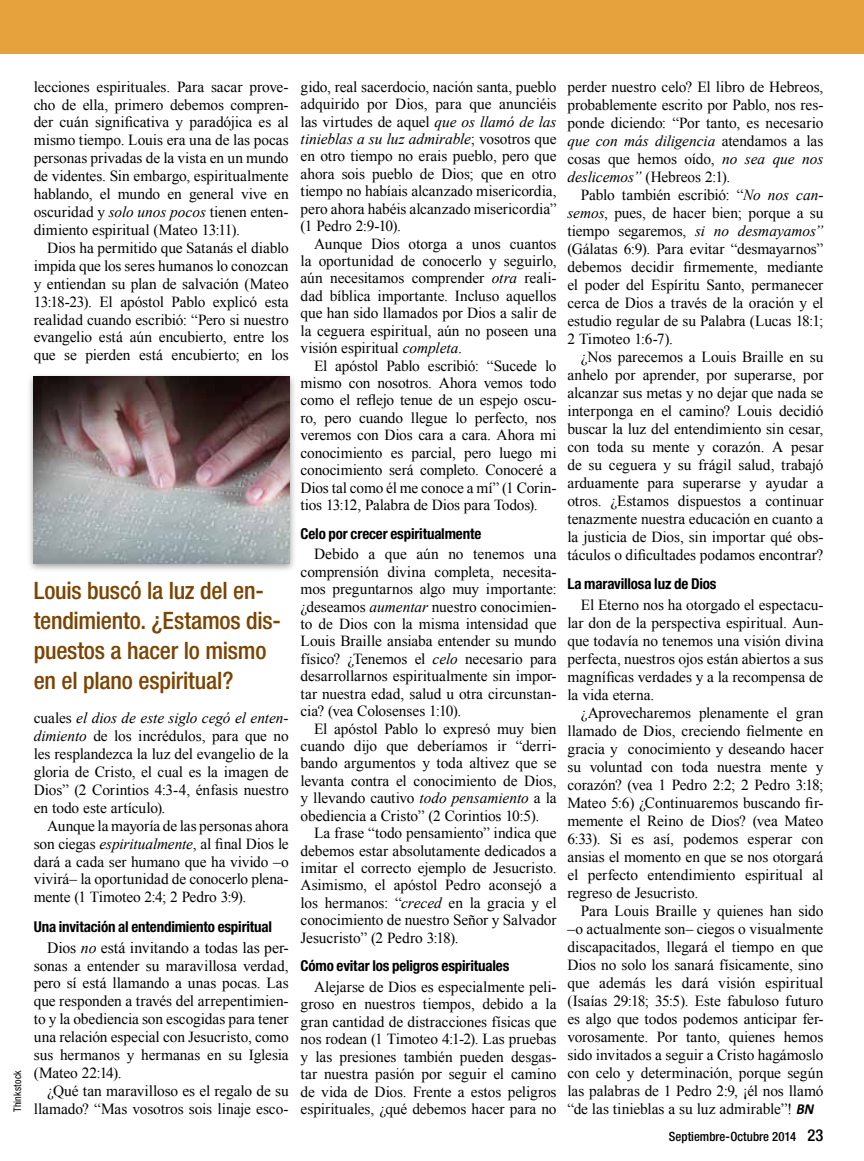
<style>
.page{position:relative;width:864px;height:1161px;background:#fff}
.page>*{position:absolute;margin:0;border:0;box-sizing:border-box;transform-origin:0 0}
.t1{font:500 condensed 24px/30px "Helvetica Neue";letter-spacing:-.01em;color:#7c4400}
.t2{font:15.75px "Times New Roman";color:#000}
.t3{font:15.3px/18px "Times New Roman";letter-spacing:-.005em;color:#000;text-align:justify}
.t4{font:700 condensed 15px "Helvetica Neue";letter-spacing:-.01em;color:#000}
.t5{font:500 condensed 12.75px "Helvetica Neue";letter-spacing:.005em;color:#000}
.t6{font:condensed 10.5px "Helvetica Neue";letter-spacing:.015em;color:#000;scale:.95 1}
.s1{font-style:italic}
.s2{font-size:15.75px}
.s3{font-family:"Calibri";font-weight:700;font-style:italic}
.s4{font-size:16.5px}
</style>
<div class="page">
<div style="left:27px;top:372px;width:270px;height:201px;background:#000;opacity:.4"></div>
<img style="left:34px;top:377px;width:256px;height:186px">
<div style="left:0;top:0;width:864px;height:54px;background:#e6a33d"></div>
<p class="t6" style="left:11px;top:1112px;width:46px;rotate:-90deg">Thinkstock</p>
<p class="t3" style="left:34px;top:77px;width:257px">lecciones espirituales. Para sacar prove&shy;cho de ella, primero debemos compren&shy;der cuán significativa y paradójica es al mismo tiempo. Louis era una de las pocas personas privadas de la vista en un mundo de videntes. Sin embargo, espiritualmente hablando, el mundo en general vive en oscuridad y <span class="s1">solo unos pocos</span> tienen enten&shy;dimiento espiritual (Mateo 13:11).</p>
<p class="t3" style="left:34px;top:239px;width:256px;text-indent:13px">Dios ha permitido que Satanás el diablo impida que los seres humanos lo conozcan y entiendan su plan de salvación (Mateo 13:18-23). El apóstol Pablo explicó esta realidad cuando escribió: “Pero si nuestro evangelio está aún encubierto, entre los que se pierden está encubierto; en los</p>
<h1 class="t1" style="left:34px;top:575px;width:249px">Louis buscó la luz del en&shy;tendimiento. ¿Estamos dis&shy;puestos a hacer lo mismo en el plano espiritual?</h1>
<p class="t3" style="left:34px;top:709px;width:257px">cuales <span class="s1">el dios de este siglo cegó el enten&shy;dimiento</span> de los incrédulos, para que no les resplandezca la luz del evangelio de la gloria de Cristo, el cual es la imagen de Dios” (2 Corintios 4:3-4, énfasis nuestro en todo este artículo).</p>
<p class="t3" style="left:34px;top:816px;width:257px;text-indent:13px">Aunque la mayoría de las personas ahora son ciegas <span class="s1">espiritualmente</span>, al final Dios le dará a cada ser humano que ha vivido –o vivirá– la oportunidad de conocerlo plena&shy;mente (1 Timoteo 2:4; 2 Pedro 3:9).</p>
<p class="t4" style="left:34px;top:917px;width:240px">Una invitación al entendimiento espiritual</p>
<p class="t2" style="left:47px;top:937px;width:243px">Dios <span class="s1">no</span> está invitando a todas las per-</p>
<p class="t3" style="left:34px;top:956px;width:257px"><span class="s2">s</span>onas a entender su maravillosa verdad, pero sí está llamando a unas pocas. Las que responden a través del arrepentimien&shy;to y la obediencia son escogidas para tener una relación especial con Jesucristo, como sus hermanos y hermanas en su Iglesia (Mateo 22:14).</p>
<p class="t3" style="left:34px;top:1082px;width:256px;text-align:right">¿Qué tan maravilloso es el regalo de su llamado? “Mas vosotros sois linaje esco-</p>
<p class="t3" style="left:301px;top:78px;width:258px;line-height:17.4px">gido, real sacerdocio, nación santa, pueblo adquirido por Dios, para que anunciéis las virtudes de aquel <span class="s1">que os llamó de las tinieblas a su luz admirable</span>; vosotros que en otro tiempo no erais pueblo, pero que ahora sois pueblo de Dios; que en otro tiempo no habíais alcanzado misericordia, pero ahora habéis alcanzado misericordia” (1 Pedro 2:9-10).</p>
<p class="t3" style="left:301px;top:234px;width:258px;line-height:17.4px;text-indent:13px">Aunque Dios otorga a unos cuantos la oportunidad de conocerlo y seguirlo, aún necesitamos comprender <span class="s1">otra</span> reali&shy;dad bíblica importante. Incluso aquellos que han sido llamados por Dios a salir de la ceguera espiritual, aún no poseen una visión espiritual <span class="s1">completa</span>.</p>
<p class="t3" style="left:301px;top:357px;width:258px;line-height:17.4px;text-indent:13px">El apóstol Pablo escribió: “Sucede lo mismo con nosotros. Ahora vemos todo como el reflejo tenue de un espejo oscu&shy;ro, pero cuando llegue lo perfecto, nos veremos con Dios cara a cara. Ahora mi conocimiento es parcial, pero luego mi conocimiento será completo. Conoceré a Dios tal como él me conoce a mí” (1 Corin&shy;tios 13:12, Palabra de Dios para Todos).</p>
<p class="t4" style="left:301px;top:524px;width:182px">Celo por crecer espiritualmente</p>
<p class="t3" style="left:301px;top:545px;width:258px;line-height:17.4px;text-indent:13px">Debido a que aún no tenemos una comprensión divina completa, necesita&shy;mos preguntarnos algo muy importante: ¿deseamos <span class="s1">aumentar</span> nuestro conocimien&shy;to de Dios con la misma intensidad que Louis Braille ansiaba entender su mundo físico? ¿Tenemos el <span class="s1">celo</span> necesario para desarrollarnos espiritualmente sin impor&shy;tar nuestra edad, salud u otra circunstan&shy;cia? (vea Colosenses 1:10).</p>
<p class="t3" style="left:301px;top:720px;width:258px;line-height:17.4px;text-indent:13px">El apóstol Pablo lo expresó muy bien cuando dijo que deberíamos ir “derri&shy;bando argumentos y toda altivez que se levanta contra el conocimiento de Dios, y llevando cautivo <span class="s1">todo pensamiento</span> a la obediencia a Cristo” (2 Corintios 10:5).</p>
<p class="t3" style="left:301px;top:824px;width:258px;line-height:17.4px;text-indent:13px">La frase “todo pensamiento” indica que debemos estar absolutamente dedicados a imitar el correcto ejemplo de Jesucristo.<br>Asimismo, el apóstol Pedro aconsejó a los hermanos: “<span class="s1">creced</span> en la gracia y el conocimiento de nuestro Señor y Salvador Jesucristo” (2 Pedro 3:18).</p>
<p class="t4" style="left:301px;top:957px;width:210px">Cómo evitar los peligros espirituales</p>
<p class="t3" style="left:301px;top:978px;width:258px;line-height:17.4px;text-indent:13px">Alejarse de Dios es especialmente peli&shy;groso en nuestros tiempos, debido a la gran cantidad de distracciones físicas que nos rodean (1 Timoteo 4:1-2). Las pruebas y las presiones también pueden desgas&shy;tar nuestra pasión por seguir el camino de vida de Dios. Frente a estos peligros espirituales, ¿qué debemos hacer para no</p>
<p class="t3" style="left:567px;top:77px;width:258px">perder nuestro celo? El libro de Hebreos, probablemente escrito por Pablo, nos res&shy;ponde diciendo: “Por tanto, es necesario <span class="s1">que con más diligencia</span> atendamos a las cosas que hemos oído, <span class="s1">no sea que nos deslicemos”</span> (Hebreos 2:1).</p>
<p class="t3" style="left:567px;top:185px;width:258px;text-indent:13px">Pablo también escribió: “<span class="s1">No nos can&shy;semos</span>, pues, de hacer bien; porque a su tiempo segaremos, <span class="s1">si no desmayamos” </span>(Gálatas 6:9). Para evitar “desmayarnos” debemos decidir firmemente, mediante el poder del Espíritu Santo, permanecer cerca de Dios a través de la oración y el estudio regular de su Palabra (Lucas 18:1; 2 Timoteo 1:6-7).</p>
<p class="t3" style="left:567px;top:347px;width:258px;text-indent:13px">¿Nos parecemos a Louis Braille en su anhelo por aprender, por superarse, por alcanzar sus metas y no dejar que nada se interponga en el camino? Louis decidió buscar la luz del entendimiento sin cesar, con toda su mente y corazón. A pesar de su ceguera y su frágil salud, trabajó arduamente para superarse y ayudar a otros. ¿Estamos dispuestos a continuar tenazmente nuestra educación en cuanto a la justicia de Dios, sin importar qué obs&shy;táculos o dificultades podamos encontrar?</p>
<p class="t4" style="left:567px;top:574px;width:151px">La maravillosa luz de Dios</p>
<p class="t3" style="left:567px;top:596px;width:258px;text-indent:13px">El Eterno nos ha otorgado el espectacu&shy;lar don de la perspectiva espiritual. Aun&shy;que todavía no tenemos una visión divina perfecta, nuestros ojos están abiertos a sus magníficas verdades y a la recompensa de la vida eterna.</p>
<p class="t3" style="left:567px;top:704px;width:258px;text-indent:13px">¿Aprovecharemos plenamente el gran llamado de Dios, creciendo fielmente en gracia y conocimiento y deseando hacer su voluntad con toda nuestra mente y corazón? (vea 1 Pedro 2:2; 2 Pedro 3:18; Mateo 5:6) ¿Continuaremos buscando fir&shy;memente el Reino de Dios? (vea Mateo 6:33). Si es así, podemos esperar con ansias el momento en que se nos otorgará el perfecto entendimiento espiritual al regreso de Jesucristo.</p>
<p class="t3" style="left:567px;top:902px;width:258px;text-indent:13px">Para Louis Braille y quienes han sido –o actualmente son– ciegos o visualmente discapacitados, llegará el tiempo en que Dios no solo los sanará físicamente, sino que además les dará visión espiritual (Isaías 29:18; 35:5). Este fabuloso futuro es algo que todos podemos anticipar fer&shy;vorosamente. Por tanto, quienes hemos sido invitados a seguir a Cristo hagámoslo con celo y determinación, porque según las palabras de 1 Pedro 2:9, ¡él nos llamó “de las tinieblas a su luz admirable”! <span class="s3">BN</span></p>
<p class="t5" style="left:669px;top:1129px;width:156px">Septiembre-Octubre 2014 <span class="s4">23</span></p>
</div>
